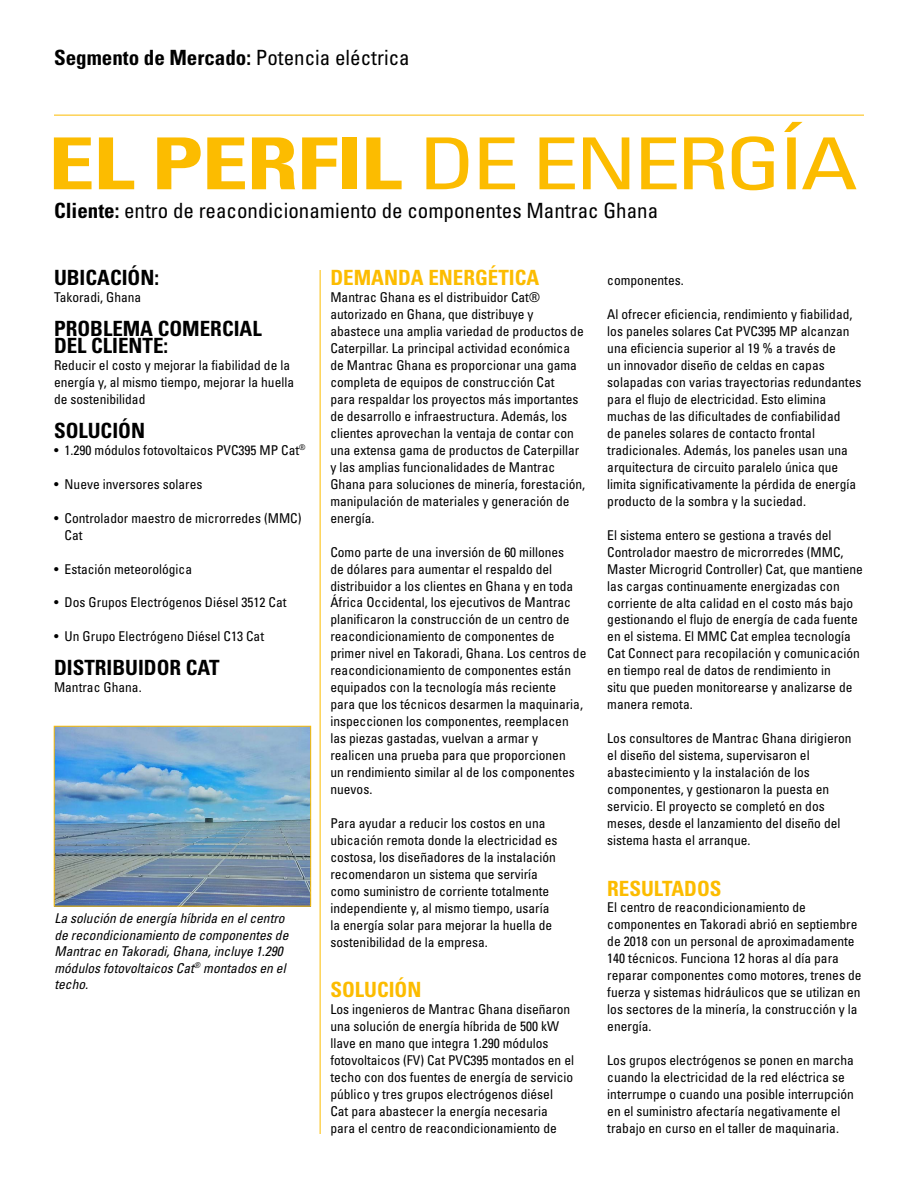
<style>
.page{position:relative;width:918px;height:1188px;background:#fff}
.page>*{position:absolute;margin:0;border:0;box-sizing:border-box;transform-origin:0 0}
.t1{font:condensed 71.7px "Univers LT Std";letter-spacing:-.04em;color:#fcbc00;scale:1.3 1}
.t2{font:700 condensed 21px/17px "Univers LT Std";color:#000}
.t3{font:condensed 21px "Univers LT Std";color:#000}
.t4{font:700 condensed 21px "Univers LT Std";color:#fcbc00}
.t5{font:condensed 13.5px/17px "Univers LT Std";color:#000}
.t6{font:italic condensed 13.5px/16.5px "Univers";color:#000}
.s1{font-weight:400}
.s2{font-weight:700}
</style>
<div class="page">
<hr style="left:320px;top:270px;width:1px;height:864px;background:#fcbc00">
<hr style="left:54px;top:115px;width:810px;height:1px;background:#fcbc00">
<img style="left:56px;top:728px;width:253px;height:176px">
<div style="left:54px;top:726px;width:257px;height:180px;border:1px solid #fcbc00"></div>
<h2 class="t2" style="left:54px;top:49px;width:357px">Segmento de Mercado: <span class="s1">Potencia eléctrica</span></h2>
<h1 class="t1" style="left:48px;top:118px;width:625px"><span class="s2">EL PERFIL</span> DE ENERGÍA</h1>
<h2 class="t3" style="left:54px;top:197px;width:606px"><span class="s2">Cliente:</span> entro de reacondicionamiento de componentes Mantrac Ghana</h2>
<h2 class="t2" style="left:54px;top:269px;width:107px">UBICACIÓN:</h2>
<p class="t5" style="left:54px;top:289px;width:89px">Takoradi, Ghana</p>
<h2 class="t2" style="left:54px;top:320px;width:209px">PROBLEMA COMERCIAL<br>DEL CLIENTE:</h2>
<p class="t5" style="left:54px;top:357px;width:242px">Reducir el costo y mejorar la fiabilidad de la energía y, al mismo tiempo, mejorar la huella de sostenibilidad</p>
<h2 class="t2" style="left:54px;top:422px;width:93px">SOLUCIÓN</h2>
<p class="t5" style="left:54px;top:441px;width:253px">• 1.290 módulos fotovoltaicos PVC395 MP Cat<sup>®</sup></p>
<p class="t5" style="left:54px;top:475px;width:150px">• Nueve inversores solares</p>
<p class="t5" style="left:65px;top:509px;width:238px;text-indent:-11px">• Controlador maestro de microrredes (MMC)<br>Cat</p>
<p class="t5" style="left:54px;top:560px;width:140px">• Estación meteorológica</p>
<p class="t5" style="left:54px;top:594px;width:234px">• Dos Grupos Electrógenos Diésel 3512 Cat</p>
<p class="t5" style="left:54px;top:628px;width:212px">• Un Grupo Electrógeno Diésel C13 Cat</p>
<h2 class="t2" style="left:54px;top:659px;width:167px">DISTRIBUIDOR CAT</h2>
<p class="t5" style="left:54px;top:679px;width:89px">Mantrac Ghana.</p>
<p class="t6" style="left:54px;top:910px;width:235px">La solución de energía híbrida en el centro de recondicionamiento de componentes de Mantrac en Takoradi, Ghana, incluye 1.290 módulos fotovoltaicos Cat<sup>®</sup> montados en el techo.</p>
<h2 class="t4" style="left:330px;top:265px;width:210px">DEMANDA ENERGÉTICA</h2>
<p class="t5" style="left:330px;top:289px;width:256px">Mantrac Ghana es el distribuidor Cat® autorizado en Ghana, que distribuye y abastece una amplia variedad de productos de Caterpillar. La principal actividad económica de Mantrac Ghana es proporcionar una gama completa de equipos de construcción Cat<br>para respaldar los proyectos más importantes de desarrollo e infraestructura. Además, los clientes aprovechan la ventaja de contar con una extensa gama de productos de Caterpillar y las amplias funcionalidades de Mantrac Ghana para soluciones de minería, forestación, manipulación de materiales y generación de energía.</p>
<p class="t5" style="left:330px;top:543px;width:258px">Como parte de una inversión de 60 millones<br>de dólares para aumentar el respaldo del distribuidor a los clientes en Ghana y en toda África Occidental, los ejecutivos de Mantrac planificaron la construcción de un centro de reacondicionamiento de componentes de primer nivel en Takoradi, Ghana. Los centros de reacondicionamiento de componentes están equipados con la tecnología más reciente<br>para que los técnicos desarmen la maquinaria, inspeccionen los componentes, reemplacen las piezas gastadas, vuelvan a armar y<br>realicen una prueba para que proporcionen<br>un rendimiento similar al de los componentes nuevos.</p>
<p class="t5" style="left:330px;top:814px;width:229px">Para ayudar a reducir los costos en una ubicación remota donde la electricidad es costosa, los diseñadores de la instalación recomendaron un sistema que serviría como suministro de corriente totalmente independiente y, al mismo tiempo, usaría la energía solar para mejorar la huella de sostenibilidad de la empresa.</p>
<h2 class="t4" style="left:330px;top:977px;width:93px">SOLUCIÓN</h2>
<p class="t5" style="left:330px;top:1001px;width:245px">Los ingenieros de Mantrac Ghana diseñaron una solución de energía híbrida de 500 kW llave en mano que integra 1.290 módulos fotovoltaicos (FV) Cat PVC395 montados en el techo con dos fuentes de energía de servicio público y tres grupos electrógenos diésel Cat para abastecer la energía necesaria para el centro de reacondicionamiento de</p>
<p class="t5" style="left:607px;top:272px;width:78px">componentes.</p>
<p class="t5" style="left:607px;top:306px;width:256px">Al ofrecer eficiencia, rendimiento y fiabilidad, los paneles solares Cat PVC395 MP alcanzan una eficiencia superior al 19 % a través de<br>un innovador diseño de celdas en capas solapadas con varias trayectorias redundantes para el flujo de electricidad. Esto elimina muchas de las dificultades de confiabilidad<br>de paneles solares de contacto frontal tradicionales. Además, los paneles usan una arquitectura de circuito paralelo única que limita significativamente la pérdida de energía producto de la sombra y la suciedad.</p>
<p class="t5" style="left:607px;top:526px;width:257px">El sistema entero se gestiona a través del Controlador maestro de microrredes (MMC, Master Microgrid Controller) Cat, que mantiene las cargas continuamente energizadas con corriente de alta calidad en el costo más bajo gestionando el flujo de energía de cada fuente en el sistema. El MMC Cat emplea tecnología Cat Connect para recopilación y comunicación en tiempo real de datos de rendimiento in<br>situ que pueden monitorearse y analizarse de manera remota.</p>
<p class="t5" style="left:607px;top:730px;width:246px">Los consultores de Mantrac Ghana dirigieron el diseño del sistema, supervisaron el abastecimiento y la instalación de los componentes, y gestionaron la puesta en servicio. El proyecto se completó en dos meses, desde el lanzamiento del diseño del sistema hasta el arranque.</p>
<h2 class="t4" style="left:607px;top:875px;width:116px">RESULTADOS</h2>
<p class="t5" style="left:607px;top:899px;width:256px">El centro de reacondicionamiento de componentes en Takoradi abrió en septiembre de 2018 con un personal de aproximadamente 140 técnicos. Funciona 12 horas al día para reparar componentes como motores, trenes de fuerza y sistemas hidráulicos que se utilizan en los sectores de la minería, la construcción y la energía.</p>
<p class="t5" style="left:607px;top:1052px;width:248px">Los grupos electrógenos se ponen en marcha cuando la electricidad de la red eléctrica se interrumpe o cuando una posible interrupción en el suministro afectaría negativamente el trabajo en curso en el taller de maquinaria.</p>
</div>
